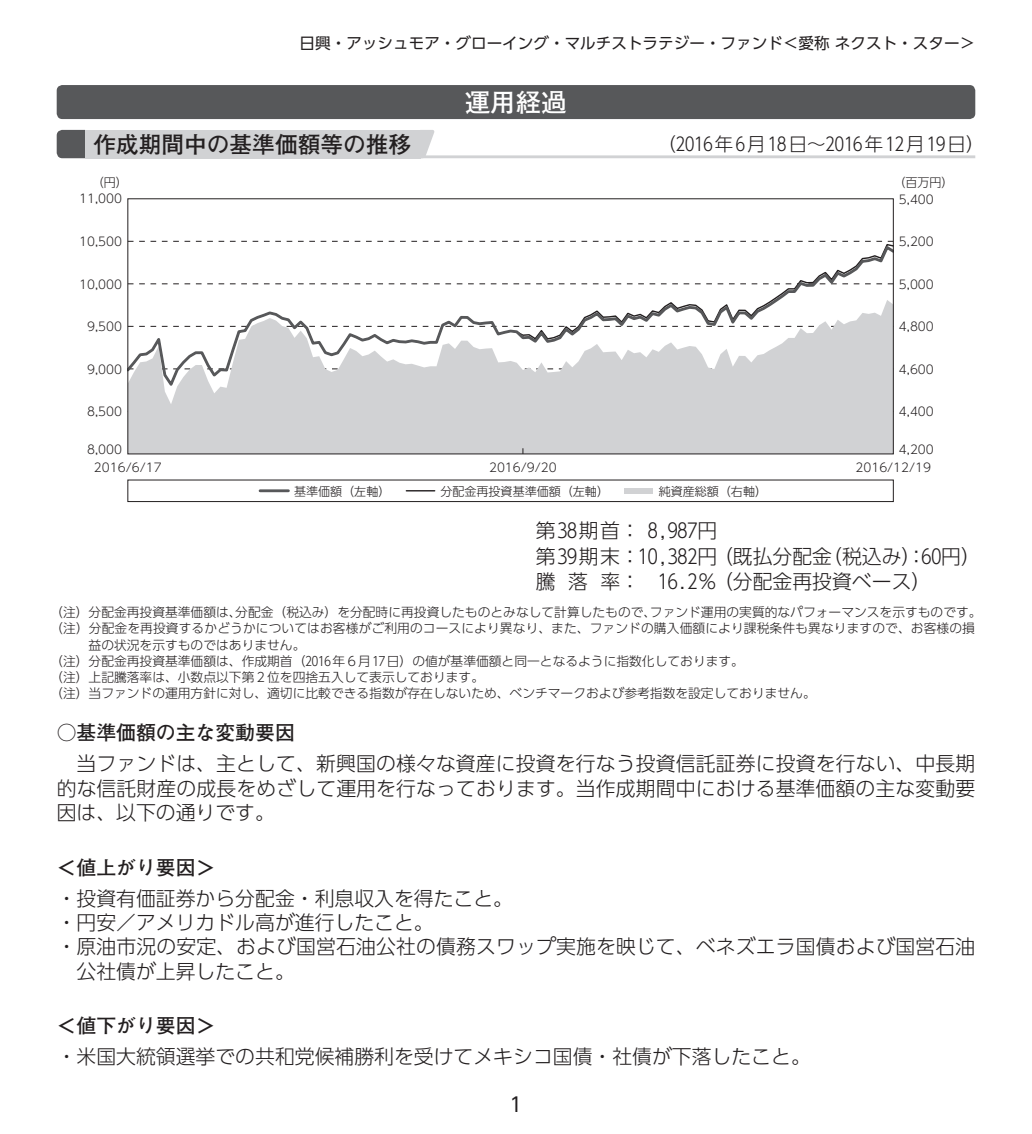
<style>
.page{position:relative;width:1032px;height:1134px;background:#fff}
.page>*{position:absolute;margin:0;border:0;box-sizing:border-box;transform-origin:0 0}
.t1{font:700 25.6px "Futo Go B101 Pro";color:#fff}
.t2{font:700 22.6px "Futo Go B101 Pro";color:#231f20}
.t3{font:300 19.8px/25.6px "UD Shin Go Pro";color:#231f20}
.t4{font:700 19.8px "Futo Go B101 Pro";color:#231f20}
.t5{font:19.8px "UD Shin Go Pro";color:#231f20}
.t6{font:300 18.4px "UD Shin Go Pro";color:#231f20}
.t7{font:15.6px "UD Shin Go Pro";color:#231f20}
.t8{font:300 12.8px "UD Shin Go Pro";color:#231f20}
.t9{font:300 12px "UD Shin Go Pro";color:#231f20}
</style>
<div class="page">
<div style="left:57px;top:85px;width:918px;height:34px;background:#57585a;border-radius:6px"></div>
<hr style="left:85px;top:155px;width:890px;height:3px;background:#d1d2d4">
<svg style="left:57px;top:130px;width:28px;height:28px"></svg>
<div style="left:85px;top:130px;width:335px;height:28px;background:#d1d2d4"></div>
<svg style="left:420px;top:130px;width:15px;height:26px"></svg>
<div style="left:625px;top:488px;width:28px;height:6px;background:#d1d2d4"></div>
<hr style="left:260px;top:489px;width:28px;height:3px;background:#57585a">
<svg style="left:406px;top:490px;width:29px;height:1px"></svg>
<div style="left:128px;top:480px;width:765px;height:22px;border:1px solid #231f20"></div>
<svg style="left:130px;top:241px;width:761px;height:1px"></svg>
<div style="left:130px;top:390px;width:761px;height:62px;background:#d1d2d4"></div>
<svg style="left:130px;top:244px;width:761px;height:146px"></svg>
<p class="t7" style="left:300px;top:31px;width:677px">日興・アッシュモア・グローイング・マルチストラテジー・ファンド＜愛称 ネクスト・スター＞</p>
<h1 class="t1" style="left:465px;top:82px;width:104px">運用経過</h1>
<h2 class="t2" style="left:94px;top:126px;width:319px">作成期間中の基準価額等の推移</h2>
<h3 class="t6" style="left:657px;top:129px;width:329px">（2016年 6月 18日～2016年 12月 19日）</h3>
<p class="t9" style="left:92px;top:172px;width:38px">（円）</p>
<p class="t9" style="left:893px;top:172px;width:62px">（百万円）</p>
<p class="t9" style="left:79px;top:189px;width:44px">11,000</p>
<p class="t9" style="left:899px;top:189px;width:36px">5,400</p>
<p class="t9" style="left:79px;top:232px;width:44px">10,500</p>
<p class="t9" style="left:899px;top:232px;width:36px">5,200</p>
<p class="t9" style="left:79px;top:274px;width:44px">10,000</p>
<p class="t9" style="left:899px;top:274px;width:36px">5,000</p>
<p class="t9" style="left:87px;top:317px;width:36px">9,500</p>
<p class="t9" style="left:899px;top:317px;width:36px">4,800</p>
<p class="t9" style="left:87px;top:359px;width:36px">9,000</p>
<p class="t9" style="left:899px;top:359px;width:36px">4,600</p>
<p class="t9" style="left:87px;top:402px;width:36px">8,500</p>
<p class="t9" style="left:899px;top:402px;width:36px">4,400</p>
<p class="t9" style="left:87px;top:440px;width:36px">8,000</p>
<p class="t9" style="left:899px;top:440px;width:36px">4,200</p>
<p class="t9" style="left:94px;top:458px;width:69px">2016/6/17</p>
<p class="t9" style="left:489px;top:458px;width:69px">2016/9/20</p>
<p class="t9" style="left:855px;top:458px;width:77px">2016/12/19</p>
<p class="t9" style="left:294px;top:481px;width:98px">基準価額（左軸）</p>
<p class="t9" style="left:440px;top:481px;width:170px">分配金再投資基準価額（左軸）</p>
<p class="t9" style="left:659px;top:481px;width:110px">純資産総額（右軸）</p>
<h3 class="t3" style="left:536px;top:517px;width:447px">第38期首： 8,987円<br>第39期末：10,382円（既払分配金（税込み）：60円）騰 落 率： 16.2％（分配金再投資ベース）</h3>
<p class="t8" style="left:50px;top:602px;width:933px">（注）分配金再投資基準価額は、分配金（税込み）を分配時に再投資したものとみなして計算したもので、ファンド運用の実質的なパフォーマンスを示すものです。</p>
<p class="t8" style="left:50px;top:618px;width:926px">（注）分配金を再投資するかどうかについてはお客様がご利用のコースにより異なり、また、ファンドの購入価額により課税条件も異なりますので、お客様の損</p>
<p class="t8" style="left:89px;top:634px;width:218px">益の状況を示すものではありません。</p>
<p class="t8" style="left:50px;top:651px;width:695px">（注）分配金再投資基準価額は、作成期首（2016年6月 17日）の値が基準価額と同一となるように指数化しております。</p>
<p class="t8" style="left:50px;top:667px;width:435px">（注）上記騰落率は、小数点以下第2位を四捨五入して表示しております。</p>
<p class="t8" style="left:50px;top:683px;width:767px">（注）当ファンドの運用方針に対し、適切に比較できる指数が存在しないため、ベンチマークおよび参考指数を設定しておりません。</p>
<h3 class="t4" style="left:57px;top:717px;width:240px">○基準価額の主な変動要因</h3>
<h3 class="t3" style="left:57px;top:751px;width:920px;line-height:24.4px;text-align:justify;text-indent:20px">当ファンドは、主として、新興国の様々な資産に投資を行なう投資信託証券に投資を行ない、中長期的な信託財産の成長をめざして運用を行なっております。当作成期間中における基準価額の主な変動要因は、以下の通りです。</h3>
<h3 class="t4" style="left:57px;top:851px;width:160px">＜値上がり要因＞</h3>
<h3 class="t3" style="left:57px;top:884px;width:458px">・投資有価証券から分配金・利息収入を得たこと。</h3>
<h3 class="t3" style="left:57px;top:909px;width:379px">・円安／アメリカドル高が進行したこと。</h3>
<h3 class="t3" style="left:57px;top:933px;width:920px">・原油市況の安定、および国営石油公社の債務スワップ実施を映じて、ベネズエラ国債および国営石油</h3>
<h3 class="t3" style="left:77px;top:958px;width:220px">公社債が上昇したこと。</h3>
<h3 class="t4" style="left:57px;top:1010px;width:160px">＜値下がり要因＞</h3>
<h3 class="t3" style="left:57px;top:1043px;width:756px">・米国大統領選挙での共和党候補勝利を受けてメキシコ国債・社債が下落したこと。</h3>
<h3 class="t5" style="left:509px;top:1088px;width:15px">1</h3>
</div>
